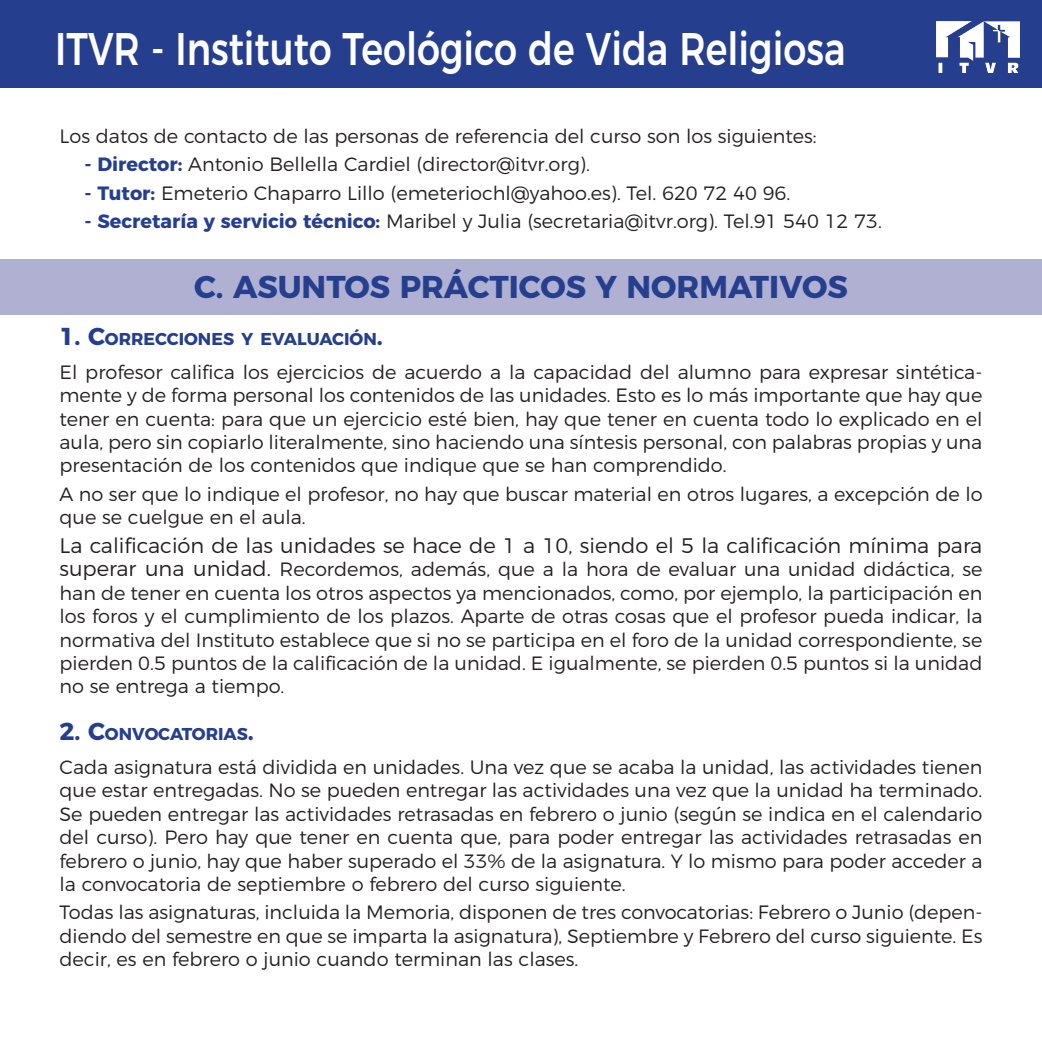
<style>
.page{position:relative;width:1042px;height:1042px;background:#fff}
.page>*{position:absolute;margin:0;border:0;box-sizing:border-box;transform-origin:0 0}
.t1{font:500 45.68px "Montserrat";color:#fff;scale:.8 1}
.t2{font:700 31.5px "Montserrat";color:#253f8e}
.t3{font:300 21px "Montserrat";color:#231f20}
.t4{font:300 19.25px/23.4px "Montserrat";color:#231f20;text-align:justify}
.t5{font:700 17.15px "Montserrat";color:#253f8e}
.s1{font-weight:700;color:#253f8e}
.s2{font-size:24.5px}
.s3{font-size:21px}
</style>
<div class="page">
<div style="left:0;top:0;width:1042px;height:87px;background:#253f8e"></div>
<img style="left:937px;top:21px;width:82px;height:51px">
<div style="left:0;top:259px;width:1042px;height:56px;background:#afb0d2"></div>
<h1 class="t1" style="left:55px;top:12px;width:989px">ITVR - Instituto Teológico de Vida Religiosa</h1>
<p class="t4" style="left:60px;top:122px;width:759px">Los datos de contacto de las personas de referencia del curso son los siguientes:</p>
<p class="t4" style="left:84px;top:151px;width:507px"><span class="s1">- Director:</span> Antonio Bellella Cardiel (director@itvr.org).</p>
<p class="t4" style="left:84px;top:179px;width:707px"><span class="s1">- Tutor:</span> Emeterio Chaparro Lillo (emeteriochl@yahoo.es). Tel. 620 72 40 96.</p>
<p class="t4" style="left:84px;top:208px;width:799px"><span class="s1">- Secretaría y servicio técnico:</span> Maribel y Julia (secretaria@itvr.org). Tel.91 540 12 73.</p>
<p class="t2" style="left:194px;top:261px;width:655px">C. ASUNTOS PRÁCTICOS Y NORMATIVOS</p>
<p class="t5" style="left:60px;top:325px;width:325px"><span class="s2">1. C</span>ORRECCIONES Y EVALUACIÓN<span class="s2">.</span></p>
<p class="t4" style="left:60px;top:358px;width:924px">El profesor califica los ejercicios de acuerdo a la capacidad del alumno para expresar sintética&shy;mente y de forma personal los contenidos de las unidades. Esto es lo más importante que hay que tener en cuenta: para que un ejercicio esté bien, hay que tener en cuenta todo lo explicado en el aula, pero sin copiarlo literalmente, sino haciendo una síntesis personal, con palabras propias y una presentación de los contenidos que indique que se han comprendido.</p>
<p class="t4" style="left:60px;top:481px;width:924px">A no ser que lo indique el profesor, no hay que buscar material en otros lugares, a excepción de lo que se cuelgue en el aula.</p>
<p class="t3" style="left:60px;top:529px;width:924px">La calificación de las unidades se hace de 1 a 10, siendo el 5 la calificación mínima para</p>
<p class="t4" style="left:60px;top:556px;width:924px"><span class="s3">superar una unidad.</span> Recordemos, además, que a la hora de evaluar una unidad didáctica, se han de tener en cuenta los otros aspectos ya mencionados, como, por ejemplo, la participación en los foros y el cumplimiento de los plazos. Aparte de otras cosas que el profesor pueda indicar, la normativa del Instituto establece que si no se participa en el foro de la unidad correspondiente, se pierden 0.5 puntos de la calificación de la unidad. E igualmente, se pierden 0.5 puntos si la unidad no se entrega a tiempo.</p>
<p class="t5" style="left:60px;top:720px;width:196px"><span class="s2">2. C</span>ONVOCATORIAS<span class="s2">.</span></p>
<p class="t4" style="left:60px;top:753px;width:924px">Cada asignatura está dividida en unidades. Una vez que se acaba la unidad, las actividades tienen que estar entregadas. No se pueden entregar las actividades una vez que la unidad ha terminado.</p>
<p class="t4" style="left:60px;top:800px;width:924px">Se pueden entregar las actividades retrasadas en febrero o junio (según se indica en el calendario del curso). Pero hay que tener en cuenta que, para poder entregar las actividades retrasadas en febrero o junio, hay que haber superado el 33% de la asignatura. Y lo mismo para poder acceder a la convocatoria de septiembre o febrero del curso siguiente.</p>
<p class="t4" style="left:60px;top:899px;width:924px">Todas las asignaturas, incluida la Memoria, disponen de tres convocatorias: Febrero o Junio (depen&shy;diendo del semestre en que se imparta la asignatura), Septiembre y Febrero del curso siguiente. Es decir, es en febrero o junio cuando terminan las clases.</p>
</div>
